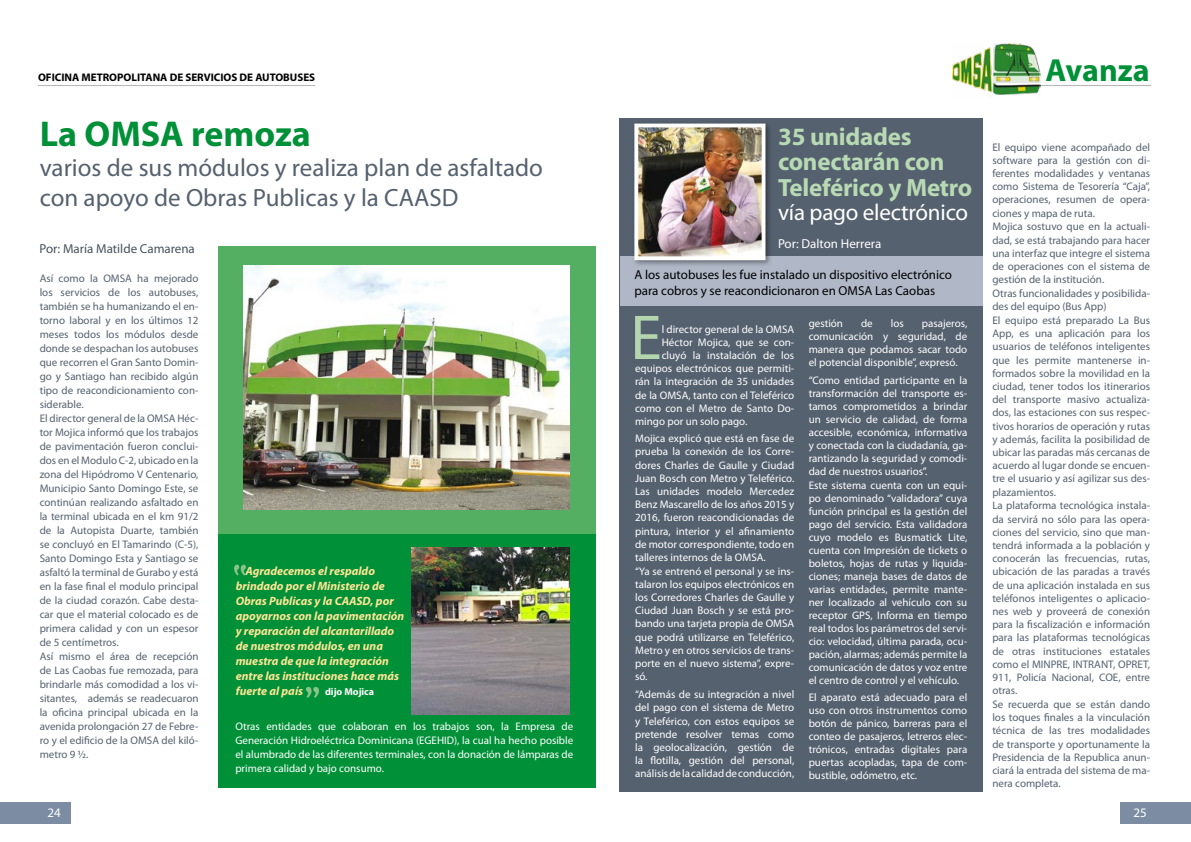
<style>
.page{position:relative;width:1191px;height:842px;background:#fff}
.page>*{position:absolute;margin:0;border:0;box-sizing:border-box;transform-origin:0 0}
.t1{font:63.9px "Myriad Pro";color:#b3d6ae}
.t2{font:700 36px "Myriad Pro";color:#009037}
.t3{font:700 32px "Myriad Pro";color:#009037}
.t4{font:25px/30px "Myriad Pro";color:#55616f}
.t5{font:700 25px/25px "Myriad Pro";letter-spacing:-.01em;color:#b7d9b3}
.t6{font:23px "Myriad Pro";letter-spacing:-.01em;color:#fff}
.t7{font:13px/16px "Myriad Pro";color:#000}
.t8{font:13px "Myriad Pro";color:#47525e}
.t9{font:13px "Myriad Pro";color:#fff}
.t10{font:italic 700 12px/15px "Myriad Pro";color:#ffe695}
.t11{font:11px/13.3px "Myriad Pro";color:#55616f}
.t12{font:11px/13px "Myriad Pro";color:#fff;text-align:justify}
.t13{font:700 11px "Myriad Pro";color:#000}
.t14{font:700 10px "Myriad Pro";color:#fff}
</style>
<div class="page">
<div style="left:218px;top:247px;width:377px;height:287px;background:#55af62"></div>
<div style="left:218px;top:534px;width:377px;height:253px;background:#009037"></div>
<div style="left:620px;top:119px;width:363px;height:673px;background:#55616f"></div>
<div style="left:620px;top:256px;width:362px;height:50px;background:#b0b8c7"></div>
<img style="left:411px;top:548px;width:158px;height:166px">
<img style="left:244px;top:266px;width:325px;height:244px">
<div style="left:632px;top:121px;width:140px;height:146px;background:#000;opacity:.4"></div>
<img style="left:639px;top:129px;width:121px;height:126px">
<div style="left:634px;top:124px;width:131px;height:136px;border:4px solid #fff"></div>
<svg style="left:306px;top:687px;width:13px;height:11px"></svg>
<svg style="left:234px;top:565px;width:12px;height:10px"></svg>
<hr style="left:1038px;top:85px;width:113px;height:1px;background:#000">
<hr style="left:38px;top:85px;width:277px;height:1px;background:#000">
<div style="left:0;top:802px;width:71px;height:21px;background:#7c8da3"></div>
<div style="left:1120px;top:802px;width:71px;height:21px;background:#7c8da3"></div>
<img style="left:952px;top:44px;width:88px;height:51px">
<p class="t13" style="left:38px;top:70px;width:279px">OFICINA METROPOLITANA DE SERVICIOS DE AUTOBUSES</p>
<h2 class="t2" style="left:40px;top:110px;width:273px">La OMSA remoza</h2>
<h3 class="t4" style="left:40px;top:152px;width:505px">varios de sus módulos y realiza plan de asfaltado con apoyo de Obras Publicas y la CAASD</h3>
<p class="t8" style="left:39px;top:240px;width:157px">Por: María Matilde Camarena</p>
<p class="t11" style="left:40px;top:271px;width:160px;line-height:14px">Así como la OMSA ha mejorado los servicios de los autobuses, también se ha humanizando el en&shy;torno laboral y en los últimos 12 meses todos los módulos desde donde se despachan los autobuses que recorren el Gran Santo Domin&shy;go y Santiago han recibido algún tipo de reacondicionamiento con&shy;siderable.<br>El director general de la OMSA Héc&shy;tor Mojica informó que los trabajos de pavimentación fueron conclui&shy;dos en el Modulo C-2, ubicado en la zona del Hipódromo V Centenario,<br>Municipio Santo Domingo Este, se continúan realizando asfaltado en la terminal ubicada en el km 91/2 de la Autopista Duarte, también se concluyó en El Tamarindo (C-5),<br>Santo Domingo Esta y Santiago se asfaltó la terminal de Gurabo y está en la fase final el modulo principal de la ciudad corazón. Cabe desta&shy;car que el material colocado es de primera calidad y con un espesor de 5 centímetros.<br>Así mismo el área de recepción de Las Caobas fue remozada, para brindarle más comodidad a los vi&shy;sitantes, además se readecuaron la oficina principal ubicada en la avenida prolongación 27 de Febre&shy;ro y el edificio de la OMSA del kiló&shy;metro 9 ½.</p>
<p class="t10" style="left:236px;top:563px;width:170px;text-indent:10px">Agradecemos el respaldo brindado por el Ministerio de<br>Obras Publicas y la CAASD, por apoyarnos con la pavimentación y reparación del alcantarillado de nuestros módulos, en una muestra de que la integración entre las instituciones hace más fuerte al país</p>
<p class="t14" style="left:325px;top:685px;width:51px">dijo Mojica</p>
<p class="t12" style="left:235px;top:719px;width:339px;line-height:14px">Otras entidades que colaboran en los trabajos son, la Empresa de Generación Hidroeléctrica Dominicana (EGEHID), la cual ha hecho posible el alumbrado de las diferentes terminales, con la donación de lámparas de primera calidad y bajo consumo.</p>
<h3 class="t5" style="left:778px;top:124px;width:196px">35 unidades conectarán con<br>Teleférico y Metro</h3>
<h3 class="t6" style="left:778px;top:199px;width:192px">vía pago electrónico</h3>
<p class="t9" style="left:778px;top:235px;width:105px">Por: Dalton Herrera</p>
<p class="t7" style="left:634px;top:266px;width:319px">A los autobuses les fue instalado un dispositivo electrónico para cobros y se reacondicionaron en OMSA Las Caobas</p>
<h1 class="t1" style="left:630px;top:298px;width:33px">E</h1>
<p class="t12" style="left:661px;top:322px;width:134px">l director general de la OMSA</p>
<p class="t12" style="left:661px;top:335px;width:134px">Héctor Mojica, que se con-</p>
<p class="t12" style="left:661px;top:349px;width:134px">cluyó la instalación de los</p>
<p class="t12" style="left:635px;top:362px;width:161px">equipos electrónicos que permiti-</p>
<p class="t12" style="left:635px;top:375px;width:161px">rán la integración de 35 unidades</p>
<p class="t12" style="left:635px;top:388px;width:161px">de la OMSA, tanto con el Teleférico</p>
<p class="t12" style="left:635px;top:401px;width:161px">como con el Metro de Santo Do-</p>
<p class="t12" style="left:635px;top:415px;width:114px">mingo por un solo pago.</p>
<p class="t12" style="left:635px;top:432px;width:161px;text-align:left">Mojica explicó que está en fase de prueba la conexión de los Corre&shy;dores Charles de Gaulle y Ciudad<br>Juan Bosch con Metro y Teleférico.<br>Las unidades modelo Mercedez<br>Benz Mascarello de los años 2015 y<br>2016, fueron reacondicionadas de pintura, interior y el afinamiento de motor correspondiente, todo en talleres internos de la OMSA.<br>“Ya se entrenó el personal y se ins&shy;talaron los equipos electrónicos en los Corredores Charles de Gaulle y<br>Ciudad Juan Bosch y se está pro&shy;bando una tarjeta propia de OMSA que podrá utilizarse en Teleférico,<br>Metro y en otros servicios de trans&shy;porte en el nuevo sistema”, expre&shy;só.</p>
<p class="t12" style="left:635px;top:688px;width:161px">“Además de su integración a nivel del pago con el sistema de Metro y Teleférico, con estos equipos se pretende resolver temas como la geolocalización, gestión de la flotilla, gestión del personal, análisis de la calidad de conducción,</p>
<p class="t12" style="left:808px;top:316px;width:36px">gestión</p>
<p class="t12" style="left:861px;top:316px;width:13px">de</p>
<p class="t12" style="left:891px;top:316px;width:14px">los</p>
<p class="t12" style="left:808px;top:316px;width:160px;text-indent:113px">pasajeros, comunicación y seguridad, de manera que podamos sacar todo el potencial disponible”, expresó.</p>
<p class="t12" style="left:808px;top:374px;width:160px;text-align:left">“Como entidad participante en la transformación del transporte es&shy;tamos comprometidos a brindar un servicio de calidad, de forma accesible, económica, informativa y conectada con la ciudadanía, ga&shy;rantizando la seguridad y comodi&shy;dad de nuestros usuarios”.<br>Este sistema cuenta con un equi&shy;po denominado “validadora” cuya función principal es la gestión del pago del servicio. Esta validadora cuyo modelo es Busmatick Lite, cuenta con Impresión de tickets o boletos, hojas de rutas y liquida&shy;ciones; maneja bases de datos de varias entidades, permite mante&shy;ner localizado al vehículo con su receptor GPS, Informa en tiempo real todos los parámetros del servi&shy;cio: velocidad, última parada, ocu&shy;pación, alarmas; además permite la comunicación de datos y voz entre el centro de control y el vehículo.</p>
<p class="t12" style="left:808px;top:690px;width:160px">El aparato está adecuado para el uso con otros instrumentos como botón de pánico, barreras para el conteo de pasajeros, letreros elec&shy;trónicos, entradas digitales para puertas acopladas, tapa de com&shy;bustible, odómetro, etc.</p>
<h3 class="t3" style="left:1045px;top:49px;width:106px">Avanza</h3>
<p class="t11" style="left:992px;top:140px;width:159px">El equipo viene acompañado del software para la gestión con di&shy;ferentes modalidades y ventanas como Sistema de Tesorería “Caja”, operaciones, resumen de opera&shy;ciones y mapa de ruta.<br>Mojica sostuvo que en la actuali&shy;dad, se está trabajando para hacer una interfaz que integre el sistema de operaciones con el sistema de gestión de la institución.<br>Otras funcionalidades y posibilida&shy;des del equipo (Bus App)<br>El equipo está preparado La Bus<br>App, es una aplicación para los usuarios de teléfonos inteligentes que les permite mantenerse in&shy;formados sobre la movilidad en la ciudad, tener todos los itinerarios del transporte masivo actualiza&shy;dos, las estaciones con sus respec&shy;tivos horarios de operación y rutas y además, facilita la posibilidad de ubicar las paradas más cercanas de acuerdo al lugar donde se encuen&shy;tre el usuario y así agilizar sus des&shy;plazamientos.<br>La plataforma tecnológica instala&shy;da servirá no sólo para las opera&shy;ciones del servicio, sino que man&shy;tendrá informada a la población y conocerán las frecuencias, rutas, ubicación de las paradas a través de una aplicación instalada en sus teléfonos inteligentes o aplicacio&shy;nes web y proveerá de conexión para la fiscalización e información para las plataformas tecnológicas de otras instituciones estatales como el MINPRE, INTRANT, OPRET,<br>911, Policía Nacional, COE, entre otras.<br>Se recuerda que se están dando los toques finales a la vinculación técnica de las tres modalidades de transporte y oportunamente la<br>Presidencia de la Republica anun&shy;ciará la entrada del sistema de ma&shy;nera completa.</p>
<p class="t9" style="left:47px;top:804px;width:15px">24</p>
<p class="t9" style="left:1133px;top:804px;width:15px">25</p>
</div>
